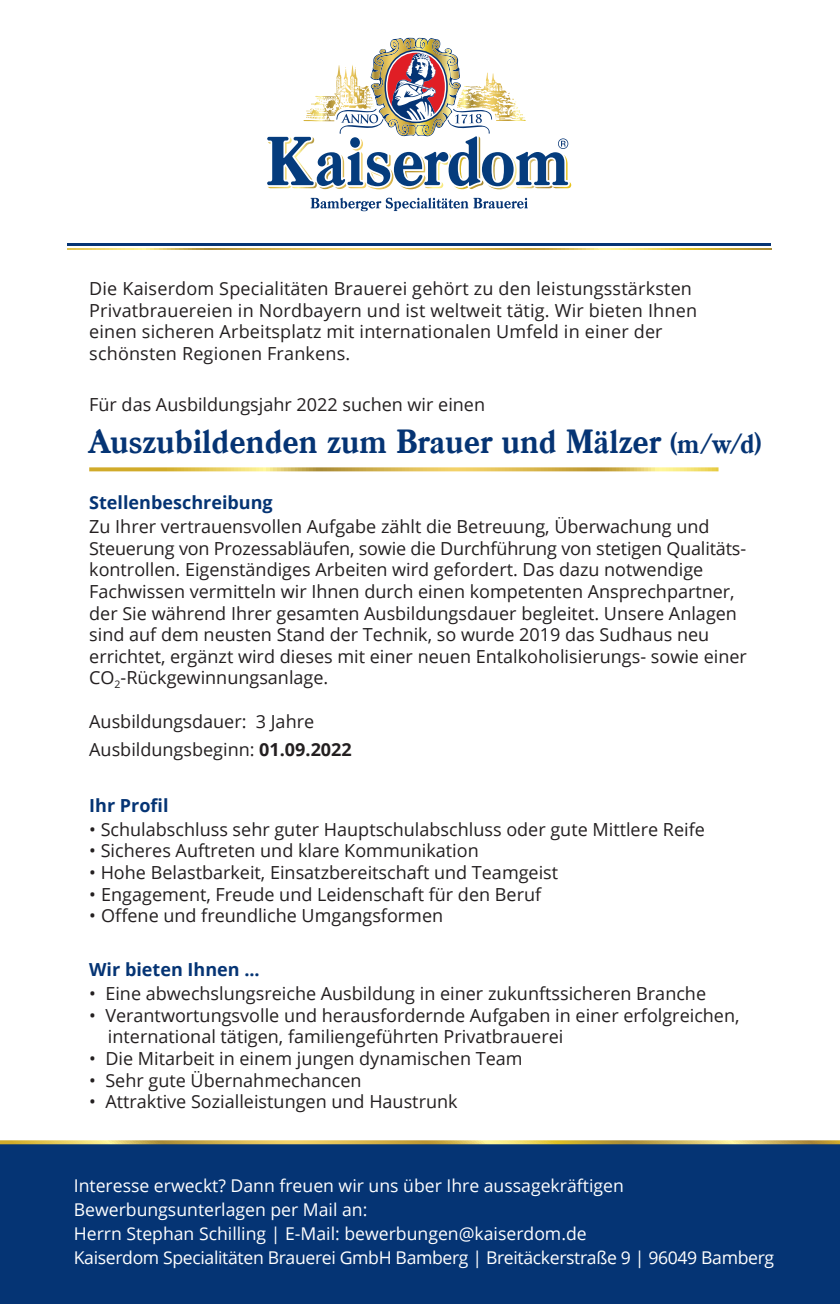
<style>
.page{position:relative;width:840px;height:1304px;background:#fff}
.page>*{position:absolute;margin:0;border:0;box-sizing:border-box;transform-origin:0 0}
.t1{font:700 32px "Casad";color:#053474}
.t2{font:18px/21.6px "Open Sans";color:#231f20}
.t3{font:700 18px "Open Sans";color:#053474}
.t4{font:17.6px/24px "Open Sans";color:#fff}
.s1{font-size:26px}
.s2{font-weight:700}
</style>
<div class="page">
<div style="left:0;top:1144px;width:839px;height:160px;background:#053474"></div>
<svg style="left:89px;top:467px;width:629px;height:4px;background:#dec363"></svg>
<svg style="left:0;top:1140px;width:839px;height:4px;background:#d9bf62"></svg>
<svg style="left:310px;top:198px;width:217px;height:13px"></svg>
<svg style="left:267px;top:38px;width:304px;height:151px"></svg>
<hr style="left:67px;top:243px;width:703px;height:3px;background:#053474">
<svg style="left:67px;top:248px;width:703px;height:1px"></svg>
<p class="t2" style="left:89px;top:277px;width:609px">Die Kaiserdom Specialitäten Brauerei gehört zu den leistungsstärksten Privatbrauereien in Nordbayern und ist weltweit tätig. Wir bieten Ihnen einen sicheren Arbeitsplatz mit internationalen Umfeld in einer der schönsten Regionen Frankens.</p>
<p class="t2" style="left:89px;top:393px;width:397px">Für das Ausbildungsjahr 2022 suchen wir einen</p>
<h1 class="t1" style="left:89px;top:423px;width:673px">Auszubildenden zum Brauer und Mälzer <span class="s1">(m/w/d)</span></h1>
<p class="t3" style="left:89px;top:490px;width:185px">Stellenbeschreibung</p>
<p class="t2" style="left:89px;top:515px;width:659px">Zu Ihrer vertrauensvollen Aufgabe zählt die Betreuung, Überwachung und Steuerung von Prozessabläufen, sowie die Durchführung von stetigen Qualitäts&shy;kontrollen. Eigenständiges Arbeiten wird gefordert. Das dazu notwendige Fachwissen vermitteln wir Ihnen durch einen kompetenten Ansprechpartner, der Sie während Ihrer gesamten Ausbildungsdauer begleitet. Unsere Anlagen sind auf dem neusten Stand der Technik, so wurde 2019 das Sudhaus neu errichtet, ergänzt wird dieses mit einer neuen Entalkoholisierungs- sowie einer CO<sub>2</sub>-Rückgewinnungsanlage.</p>
<p class="t2" style="left:89px;top:707px;width:264px;line-height:28px">Ausbildungsdauer: 3 Jahre<br>Ausbildungsbeginn: <span class="s2">01.09.2022</span></p>
<p class="t3" style="left:89px;top:792px;width:81px">Ihr Profil</p>
<p class="t2" style="left:89px;top:818px;width:617px">• Schulabschluss sehr guter Hauptschulabschluss oder gute Mittlere Reife</p>
<p class="t2" style="left:89px;top:840px;width:391px">• Sicheres Auftreten und klare Kommunikation</p>
<p class="t2" style="left:89px;top:861px;width:470px">• Hohe Belastbarkeit, Einsatzbereitschaft und Teamgeist</p>
<p class="t2" style="left:89px;top:883px;width:453px">• Engagement, Freude und Leidenschaft für den Beruf</p>
<p class="t2" style="left:89px;top:904px;width:355px">• Offene und freundliche Umgangsformen</p>
<p class="t3" style="left:89px;top:957px;width:172px">Wir bieten Ihnen ...</p>
<p class="t2" style="left:89px;top:982px;width:618px">• Eine abwechslungsreiche Ausbildung in einer zukunftssicheren Branche</p>
<p class="t2" style="left:108px;top:1004px;width:632px;text-indent:-19px">• Verantwortungsvolle und herausfordernde Aufgaben in einer erfolgreichen, international tätigen, familiengeführten Privatbrauerei</p>
<p class="t2" style="left:89px;top:1047px;width:434px">• Die Mitarbeit in einem jungen dynamischen Team</p>
<p class="t2" style="left:89px;top:1069px;width:274px">• Sehr gute Übernahmechancen</p>
<p class="t2" style="left:89px;top:1090px;width:369px">• Attraktive Sozialleistungen und Haustrunk</p>
<p class="t4" style="left:74px;top:1173px;width:701px">Interesse erweckt? Dann freuen wir uns über Ihre aussagekräftigen Bewerbungsunterlagen per Mail an:<br>Herrn Stephan Schilling | E-Mail: bewerbungen@kaiserdom.de<br>Kaiserdom Specialitäten Brauerei GmbH Bamberg | Breitäckerstraße 9 | 96049 Bamberg</p>
</div>
